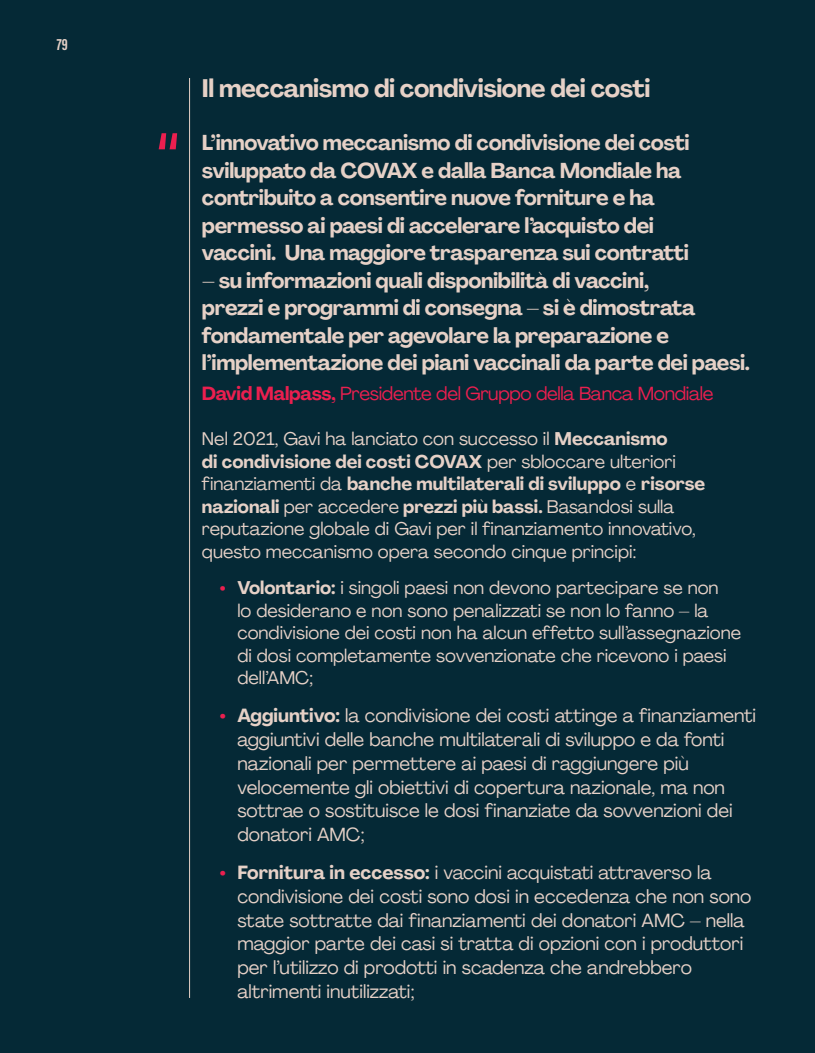
<style>
.page{position:relative;width:815px;height:1053px;background:#fff}
.page>*{position:absolute;margin:0;border:0;box-sizing:border-box;transform-origin:0 0}
.t1{font:700 25px "Agrandir";letter-spacing:-.02em;color:#e6d1c7}
.t2{font:700 21.25px/27.5px "Agrandir";letter-spacing:-.02em;color:#e6d1c7}
.t3{font:18.75px/23.8px "Agrandir";color:#e6d1c7}
.t4{font:18.75px "Agrandir";letter-spacing:-.02em;color:#eb1f4f}
.t5{font:18.12px/22.5px "Agrandir";color:#e6d1c7}
.t6{font:16.25px "Acumin Variable Concept";color:#e6d1c7}
.s1{font-weight:700}
.s2{font-weight:700;color:#eb1f4f}
</style>
<div class="page">
<div style="left:0;top:0;width:815px;height:1052px;background:#052936"></div>
<hr style="left:189px;top:78px;width:1px;height:919px;background:#e6d1c7">
<svg style="left:159px;top:133px;width:18px;height:16px"></svg>
<p class="t6" style="left:57px;top:33px;width:13px">79</p>
<h1 class="t1" style="left:202px;top:72px;width:450px">Il meccanismo di condivisione dei costi</h1>
<p class="t2" style="left:202px;top:129px;width:489px">L’innovativo meccanismo di condivisione dei costi sviluppato da COVAX e dalla Banca Mondiale ha contribuito a consentire nuove forniture e ha permesso ai paesi di accelerare l’acquisto dei vaccini. Una maggiore trasparenza sui contratti</p>
<p class="t2" style="left:202px;top:267px;width:550px">– su informazioni quali disponibilità di vaccini,<br>prezzi e programmi di consegna – si è dimostrata fondamentale per agevolare la preparazione e l’implementazione dei piani vaccinali da parte dei paesi.</p>
<p class="t4" style="left:202px;top:382px;width:513px"><span class="s1">David Malpass,</span> Presidente del Gruppo della Banca Mondiale</p>
<p class="t5" style="left:202px;top:427px;width:505px">Nel 2021, Gavi ha lanciato con successo il <span class="s1">Meccanismo<br>di condivisione dei costi COVAX</span> per sbloccare ulteriori finanziamenti da <span class="s1">banche multilaterali di sviluppo</span> e <span class="s1">risorse nazionali</span> per accedere <span class="s1">prezzi più bassi.</span> Basandosi sulla reputazione globale di Gavi per il finanziamento innovativo, questo meccanismo opera secondo cinque principi:</p>
<p class="t5" style="left:237px;top:576px;width:505px;text-indent:-18px"><span class="s2">•</span> <span class="s1">Volontario:</span> i singoli paesi non devono partecipare se non<br>lo desiderano e non sono penalizzati se non lo fanno – la condivisione dei costi non ha alcun effetto sull’assegnazione di dosi completamente sovvenzionate che ricevono i paesi dell’AMC;</p>
<p class="t3" style="left:237px;top:703px;width:520px;text-indent:-18px"><span class="s2">•</span> <span class="s1">Aggiuntivo:</span> la condivisione dei costi attinge a finanziamenti aggiuntivi delle banche multilaterali di sviluppo e da fonti nazionali per permettere ai paesi di raggiungere più velocemente gli obiettivi di copertura nazionale, ma non sottrae o sostituisce le dosi finanziate da sovvenzioni dei donatori AMC;</p>
<p class="t3" style="left:237px;top:860px;width:516px;text-indent:-18px"><span class="s2">•</span> <span class="s1">Fornitura in eccesso:</span> i vaccini acquistati attraverso la condivisione dei costi sono dosi in eccedenza che non sono state sottratte dai finanziamenti dei donatori AMC – nella maggior parte dei casi si tratta di opzioni con i produttori per l’utilizzo di prodotti in scadenza che andrebbero altrimenti inutilizzati;</p>
</div>
